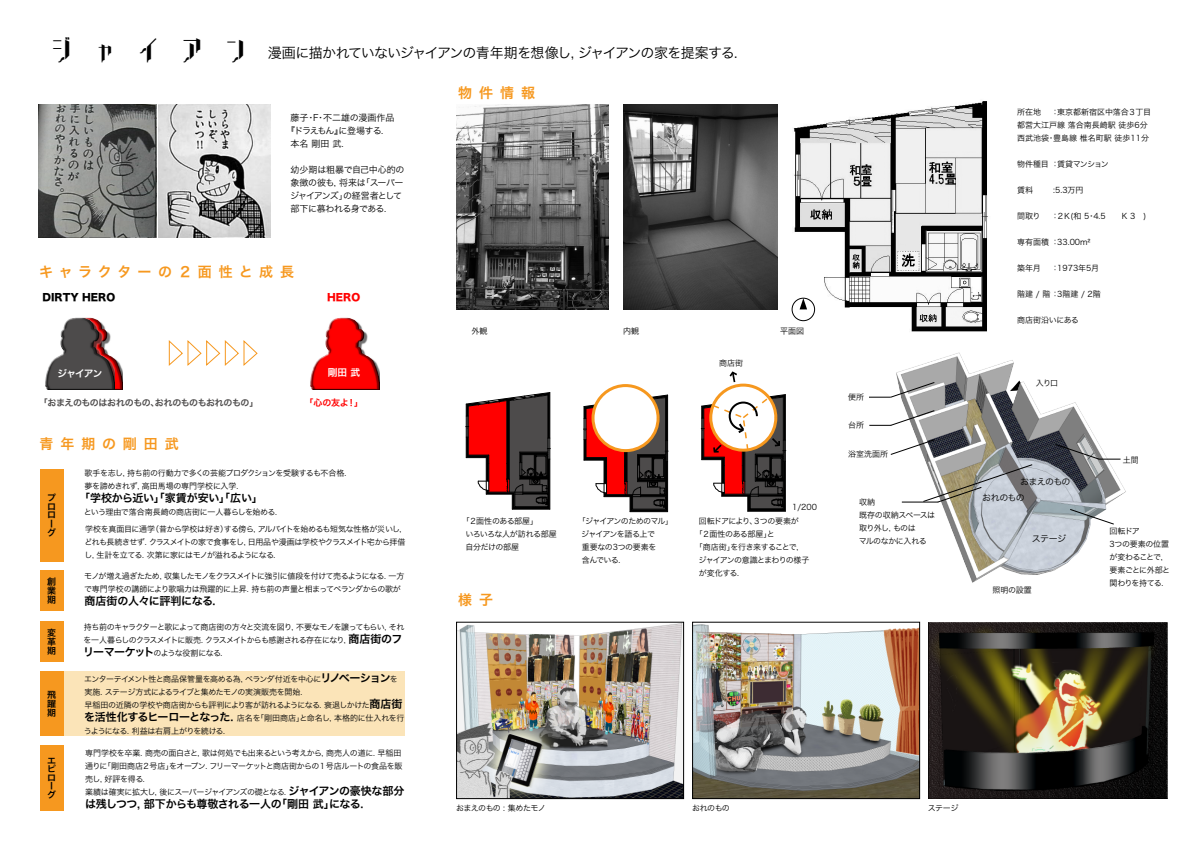
<style>
.page{position:relative;width:1191px;height:842px;background:#fff}
.page>*{position:absolute;margin:0;border:0;box-sizing:border-box;transform-origin:0 0}
.t1{font:29px "Fontopo ORIENTAL";letter-spacing:.5em;color:#000}
.t2{font:14px "Hira Kaku Pro W3";letter-spacing:-.055em;color:#000}
.t3{font:14px "Hira Kaku Pro W6";letter-spacing:.425em;color:#f6981f}
.t4{font:14px "Hira Kaku Pro W6";letter-spacing:.48em;color:#f6981f}
.t5{font:11px "Hira Kaku Pro W6";letter-spacing:-.025em;color:#000}
.t6{font:11px "Hira Kaku Pro W6";letter-spacing:-.055em;color:#000}
.t7{font:10px "Hira Kaku Std W8";color:#000}
.t8{font:10px "Hira Kaku Std W8";color:#f00}
.t9{font:9.7px "Hira Kaku Pro W6";letter-spacing:-.08em;color:#fff}
.t10{font:9px/13px "Hira Kaku Pro W3";letter-spacing:-.05em;color:#000}
.t11{font:9px "Hira Kaku Pro W6";letter-spacing:-.05em;color:#4d4b4b}
.t12{font:9px "Hira Kaku Pro W3";color:#000}
.t13{font:9px "Hira Kaku Pro W3";letter-spacing:-.105em;color:#000}
.t14{font:9px/8.7px "Hira Kaku Pro W6";color:#000;text-align:justify}
.t15{font:9px "Hira Kaku Pro W6";color:#f00}
.t16{font:8.8px/8.8px "Hira Kaku Pro W6";color:#000;text-align:justify}
.t17{font:8px/13px "Hira Kaku Pro W3";letter-spacing:-.055em;color:#000}
.t18{font:8px/13px "Hira Kaku Pro W3";letter-spacing:-.08em;color:#000}
.t19{font:8px/13px "Hira Kaku Pro W3";color:#000}
.t20{font:8px "Hira Kaku Pro W3";letter-spacing:-.09em;color:#000}
.t21{font:8px "Hira Kaku Pro W3";letter-spacing:-.075em;color:#000}
.s1{font-family:"Hira Kaku Pro W6";font-size:11px}
</style>
<div class="page">
<div style="left:63px;top:671px;width:342px;height:65px;background:#fbe4b8"></div>
<img style="left:114px;top:358px;width:8px;height:32px">
<img style="left:39px;top:104px;width:117px;height:134px">
<img style="left:159px;top:104px;width:111px;height:133px">
<img style="left:45px;top:317px;width:69px;height:73px">
<img style="left:310px;top:317px;width:69px;height:73px">
<div style="left:40px;top:570px;width:23px;height:41px;background:#f6981f"></div>
<div style="left:40px;top:469px;width:23px;height:92px;background:#f6981f"></div>
<div style="left:40px;top:621px;width:23px;height:41px;background:#f6981f"></div>
<div style="left:40px;top:671px;width:23px;height:65px;background:#f6981f"></div>
<div style="left:40px;top:745px;width:23px;height:66px;background:#f6981f"></div>
<svg style="left:168px;top:340px;width:90px;height:26px"></svg>
<img style="left:785px;top:352px;width:341px;height:231px">
<img style="left:928px;top:622px;width:239px;height:177px">
<img style="left:456px;top:104px;width:152px;height:206px">
<img style="left:793px;top:101px;width:195px;height:231px">
<svg style="left:583px;top:384px;width:85px;height:128px"></svg>
<hr style="left:748px;top:511px;width:37px;height:1px;background:#000">
<hr style="left:512px;top:509px;width:38px;height:1px;background:#000">
<svg style="left:466px;top:392px;width:84px;height:117px"></svg>
<svg style="left:701px;top:370px;width:85px;height:141px"></svg>
<img style="left:623px;top:104px;width:154px;height:206px">
<div style="left:791px;top:298px;width:24px;height:23px;border:1px solid #000;border-radius:50%"></div>
<svg style="left:799px;top:298px;width:8px;height:11px"></svg>
<img style="left:458px;top:624px;width:224px;height:173px">
<div style="left:456px;top:622px;width:228px;height:177px;border:1px solid #000"></div>
<img style="left:694px;top:624px;width:224px;height:173px">
<div style="left:692px;top:622px;width:228px;height:177px;border:1px solid #000"></div>
<svg style="left:1010px;top:381px;width:10px;height:10px"></svg>
<svg style="left:890px;top:439px;width:45px;height:16px"></svg>
<svg style="left:869px;top:382px;width:66px;height:16px"></svg>
<svg style="left:1069px;top:509px;width:45px;height:16px"></svg>
<svg style="left:869px;top:410px;width:66px;height:16px"></svg>
<svg style="left:1054px;top:444px;width:66px;height:16px"></svg>
<svg style="left:922px;top:464px;width:110px;height:39px"></svg>
<hr style="left:902px;top:502px;width:36px;height:1px;background:#000">
<h1 class="t1" style="left:47px;top:36px;width:204px">ジャイアン</h1>
<h2 class="t2" style="left:254px;top:40px;width:485px">　漫画に描かれていないジャイアンの青年期を想像し, ジャイアンの家を提案する.</h2>
<p class="t12" style="left:291px;top:109px;width:105px">藤子・F・不二雄の漫画作品</p>
<p class="t13" style="left:286px;top:122px;width:99px">『ドラえもん』に登場する.</p>
<p class="t10" style="left:291px;top:136px;width:54px">本名 剛田 武.</p>
<p class="t10" style="left:290px;top:162px;width:116px">幼少期は粗暴で自己中心的の象徴の彼も, 将来は「スーパージャイアンズ」の経営者として部下に慕われる身である.</p>
<h2 class="t4" style="left:458px;top:80px;width:78px">物件情報</h2>
<h2 class="t3" style="left:39px;top:259px;width:256px">キャラクターの２面性と成長</h2>
<p class="t7" style="left:42px;top:292px;width:74px">DIRTY HERO</p>
<p class="t9" style="left:58px;top:364px;width:47px">ジャイアン</p>
<p class="t8" style="left:327px;top:292px;width:35px">HERO</p>
<p class="t9" style="left:328px;top:364px;width:34px">剛田 武</p>
<p class="t11" style="left:39px;top:394px;width:221px">「おまえのものはおれのもの、おれのものもおれのもの」</p>
<p class="t15" style="left:304px;top:394px;width:60px">「心の友よ！」</p>
<h2 class="t4" style="left:39px;top:431px;width:141px">青年期の剛田武</h2>
<p class="t14" style="left:47px;top:493px;width:10px;text-align:left">プロローグ</p>
<p class="t14" style="left:47px;top:577px;width:10px;line-height:9px">創業期</p>
<p class="t16" style="left:47px;top:628px;width:10px">変革期</p>
<p class="t16" style="left:47px;top:690px;width:10px">飛躍期</p>
<p class="t16" style="left:47px;top:756px;width:10px;text-align:left">エピローグ</p>
<p class="t17" style="left:85px;top:466px;width:263px">歌手を志し, 持ち前の行動力で多くの芸能プロダクションを受験するも不合格.夢を諦めきれず, 高田馬場の専門学校に入学.</p>
<h3 class="t5" style="left:79px;top:488px;width:185px">「学校から近い」「家賃が安い」「広い」</h3>
<p class="t17" style="left:84px;top:503px;width:319px;line-height:17.5px">という理由で落合南長崎の商店街に一人暮らしを始める.<br>学校を真面目に通学（昔から学校は好き）する傍ら, アルバイトを始めるも短気な性格が災いし,</p>
<p class="t17" style="left:84px;top:535px;width:322px">どれも長続きせず. クラスメイトの家で食事をし, 日用品や漫画は学校やクラスメイト宅から拝借し, 生計を立てる. 次第に家にはモノが溢れるようになる.</p>
<p class="t17" style="left:84px;top:569px;width:322px">モノが増え過ぎたため, 収集したモノをクラスメイトに強引に値段を付けて売るようになる. 一方で専門学校の講師により歌唱力は飛躍的に上昇. 持ち前の声量と相まってベランダからの歌が</p>
<h3 class="t5" style="left:85px;top:591px;width:132px">商店街の人々に評判になる.</h3>
<p class="t18" style="left:83px;top:620px;width:323px">持ち前のキャラクターと歌によって商店街の方々と交流を図り, 不要なモノを譲ってもらい, それを一人暮らしのクラスメイトに販売. クラスメイトからも感謝される存在になり, <span class="s1">商店街のフリーマーケット</span>のような役割になる.</p>
<p class="t17" style="left:84px;top:672px;width:322px">エンターテイメント性と商品保管量を高める為, ベランダ付近を中心に<span class="s1">リノベーション</span>を実施. ステージ方式によるライブと集めたモノの実演販売を開始.<br>早稲田の近隣の学校や商店街からも評判により客が訪れるようになる. 衰退しかけた<span class="s1">商店街を活性化するヒーローとなった.</span> 店名を「剛田商店」と命名し, 本格的に仕入れを行うようになる. 利益は右肩上がりを続ける.</p>
<p class="t17" style="left:85px;top:745px;width:321px">専門学校を卒業. 商売の面白さと, 歌は何処でも出来るという考えから, 商売人の道に. 早稲田通りに「剛田商店２号店」をオープン. フリーマーケットと商店街からの１号店ルートの食品を販売し, 好評を得る.<br>業績は確実に拡大し, 後にスーパージャイアンズの礎となる. <span class="s1">ジャイアンの豪快な部分</span></p>
<h3 class="t6" style="left:85px;top:793px;width:280px">は残しつつ, 部下からも尊敬される一人の「剛田 武」になる.</h3>
<p class="t17" style="left:471px;top:324px;width:17px">外観</p>
<p class="t17" style="left:623px;top:324px;width:17px">内観</p>
<p class="t17" style="left:780px;top:324px;width:25px">平面図</p>
<p class="t17" style="left:719px;top:356px;width:25px">商店街</p>
<p class="t17" style="left:792px;top:500px;width:26px">1/200</p>
<p class="t17" style="left:581px;top:514px;width:94px;text-indent:-4px">「ジャイアンのためのマル」ジャイアンを語る上で<br>重要なの3つの要素を<br>含んでいる.</p>
<p class="t17" style="left:465px;top:514px;width:93px;text-indent:-4px">「２面性のある部屋」<br>いろいろな人が訪れる部屋自分だけの部屋</p>
<p class="t21" style="left:699px;top:514px;width:102px">回転ドアにより、３つの要素が</p>
<p class="t17" style="left:695px;top:527px;width:81px">「２面性のある部屋」と</p>
<p class="t17" style="left:695px;top:540px;width:105px">「商店街」を行き来することで,</p>
<p class="t20" style="left:698px;top:553px;width:113px">ジャイアンの意識とまわりの様子</p>
<p class="t17" style="left:698px;top:566px;width:42px">が変化する.</p>
<h2 class="t4" style="left:458px;top:587px;width:36px">様子</h2>
<p class="t17" style="left:848px;top:390px;width:17px">便所</p>
<p class="t17" style="left:848px;top:418px;width:17px">台所</p>
<p class="t17" style="left:848px;top:447px;width:41px">浴室洗面所</p>
<p class="t17" style="left:858px;top:495px;width:78px">収納<br>既存の収納スペースは取り外し, ものは<br>マルのなかに入れる</p>
<p class="t18" style="left:456px;top:801px;width:91px">おまえのもの : 集めたモノ</p>
<p class="t17" style="left:692px;top:801px;width:39px">おれのもの</p>
<p class="t17" style="left:927px;top:801px;width:32px">ステージ</p>
<p class="t17" style="left:1017px;top:104px;width:26px">所在地</p>
<p class="t19" style="left:1017px;top:104px;width:135px;text-indent:34px">：東京都新宿区中落合３丁目都営大江戸線 落合南長崎駅 徒歩6分西武池袋・豊島線 椎名町駅 徒歩11分</p>
<p class="t17" style="left:1017px;top:156px;width:93px">物件種目 ：賃貸マンション</p>
<p class="t17" style="left:1017px;top:182px;width:18px">賃料</p>
<p class="t17" style="left:1053px;top:182px;width:32px">:5.3万円</p>
<p class="t17" style="left:1017px;top:208px;width:25px">間取り</p>
<p class="t17" style="left:1051px;top:208px;width:96px">：２Ｋ(和 5･4.5　　K 3　)</p>
<p class="t19" style="left:1017px;top:234px;width:75px">専有面積 ：33.00m²</p>
<p class="t17" style="left:1017px;top:260px;width:25px">築年月</p>
<p class="t19" style="left:1051px;top:260px;width:49px">：1973年5月</p>
<p class="t17" style="left:1017px;top:286px;width:85px">階建 / 階 ：3階建 / 2階</p>
<p class="t17" style="left:1017px;top:312px;width:63px">商店街沿いにある</p>
<p class="t17" style="left:1035px;top:376px;width:24px">入り口</p>
<p class="t10" style="left:1020px;top:474px;width:52px">おまえのもの</p>
<p class="t10" style="left:982px;top:491px;width:44px">おれのもの</p>
<p class="t10" style="left:1031px;top:531px;width:36px">ステージ</p>
<p class="t17" style="left:992px;top:583px;width:41px">照明の設置</p>
<p class="t17" style="left:1123px;top:453px;width:17px">土間</p>
<p class="t17" style="left:1109px;top:524px;width:62px">回転ドア<br>3つの要素の位置が変わることで,要素ごとに外部と関わりを持てる.</p>
</div>
